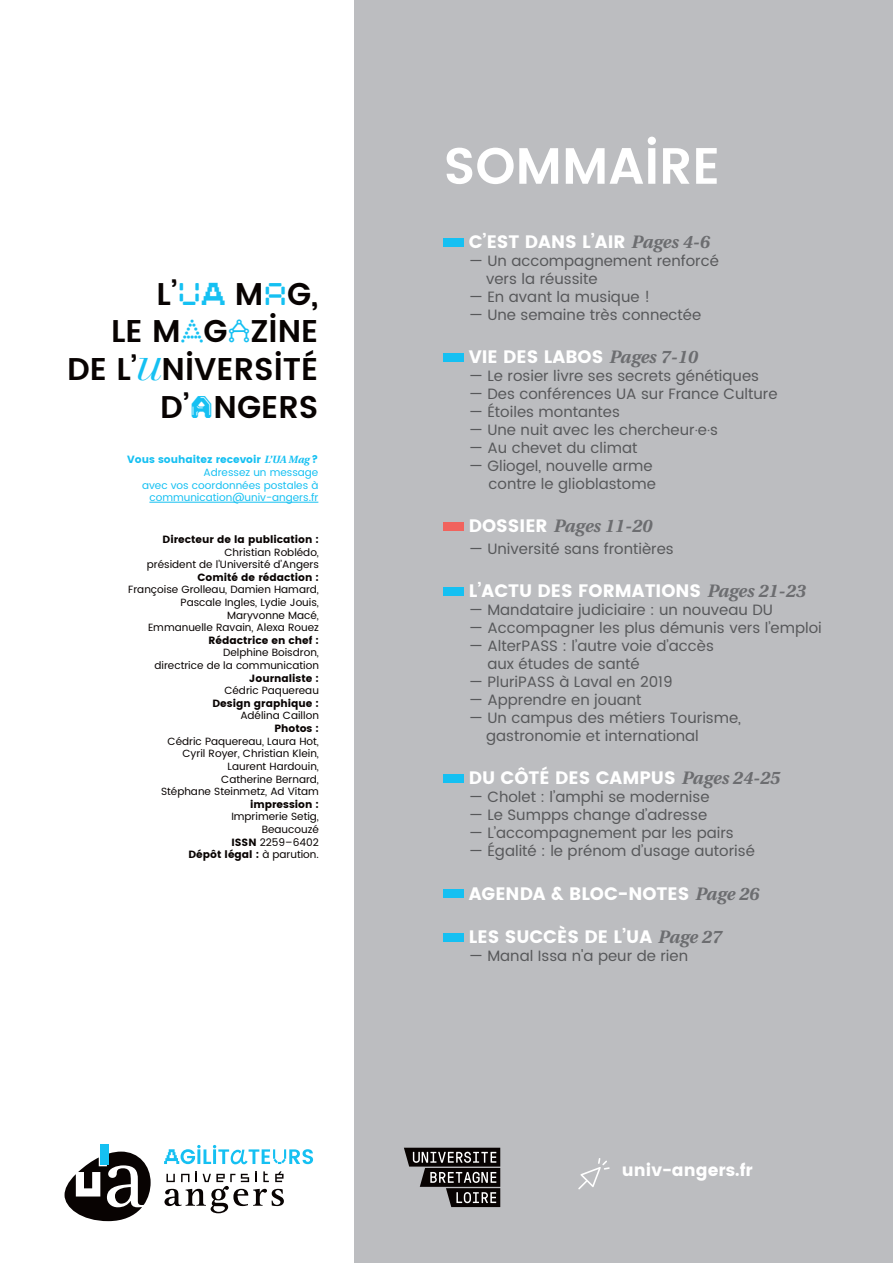
<style>
.page{position:relative;width:893px;height:1263px;background:#fff}
.page>*{position:absolute;margin:0;border:0;box-sizing:border-box;transform-origin:0 0}
.t1{font:600 51px "UA Poppins Titre";color:#fff}
.t2{font:600 31.35px/37.7px "UA Poppins Titre";color:#080302;text-align:right}
.t3{font:700 18px "UA Poppins Texte";color:#fff}
.t4{font:italic 700 18px "UA Poppins Texte";color:#6c6d70}
.t5{font:700 17.1px "UA Poppins Texte";color:#fff}
.t6{font:15px/18px "UA Poppins Texte";color:#57585a}
.t7{font:10.5px/12.6px "UA Poppins Texte";color:#080302;text-align:right}
.t8{font:700 10.5px "UA Poppins Texte";color:#080302}
.t9{font:10.5px/12.6px "UA Poppins Texte";color:#15c0f2;text-align:right}
.s1{color:#15c0f2}
.s2{font-weight:700}
.s3{font-weight:700;font-style:italic}
.s4{font-style:italic;color:#6c6d70}
.s5{font-style:normal;color:#fff}
</style>
<div class="page">
<div style="left:354px;top:0;width:539px;height:1263px;background:#bcbdc0"></div>
<div style="left:444px;top:238px;width:20px;height:8px;background:#15c0f2"></div>
<div style="left:444px;top:353px;width:20px;height:8px;background:#15c0f2"></div>
<div style="left:444px;top:522px;width:20px;height:8px;background:#f1635d"></div>
<div style="left:444px;top:587px;width:20px;height:8px;background:#15c0f2"></div>
<div style="left:444px;top:774px;width:20px;height:8px;background:#15c0f2"></div>
<div style="left:444px;top:890px;width:20px;height:8px;background:#15c0f2"></div>
<div style="left:444px;top:933px;width:20px;height:8px;background:#15c0f2"></div>
<svg style="left:404px;top:1148px;width:96px;height:59px"></svg>
<hr style="left:149px;top:502px;width:169px;height:1px;background:#15c0f2">
<svg style="left:578px;top:1158px;width:32px;height:31px"></svg>
<svg style="left:164px;top:1171px;width:120px;height:42px"></svg>
<svg style="left:164px;top:1145px;width:149px;height:19px"></svg>
<svg style="left:65px;top:1151px;width:86px;height:70px"></svg>
<div style="left:101px;top:1144px;width:8px;height:20px;background:#15c0f2"></div>
<h2 class="t2" style="left:67px;top:274px;width:253px">L’<span class="s1">UA</span> M<span class="s1">A</span>G,<br>LE M<span class="s1">A</span>G<span class="s1">A</span>ZINE<br>DE L’<span class="s1">U</span>NIVERSITÉ<br>D’<span class="s1">A</span>NGERS</h2>
<p class="t9" style="left:127px;top:454px;width:193px"><span class="s2">Vous souhaitez recevoir</span> <span class="s3">L’UA Mag</span> <span class="s2">?<br></span>Adressez un message<br>avec vos coordonnées postales à communication@univ-angers.fr</p>
<p class="t8" style="left:163px;top:533px;width:158px">Directeur de la publication :</p>
<p class="t7" style="left:147px;top:546px;width:173px">Christian Roblédo,<br>président de l’Université d’Angers</p>
<p class="t8" style="left:198px;top:571px;width:123px">Comité de rédaction :</p>
<p class="t7" style="left:128px;top:584px;width:192px">Françoise Grolleau, Damien Hamard,<br>Pascale Ingles, Lydie Jouis,<br>Maryvonne Macé,<br>Emmanuelle Ravain, Alexa Rouez</p>
<p class="t8" style="left:209px;top:634px;width:112px">Rédactrice en chef :</p>
<p class="t7" style="left:155px;top:647px;width:166px">Delphine Boisdron,<br>directrice de la communication</p>
<p class="t8" style="left:249px;top:672px;width:71px">Journaliste :</p>
<p class="t7" style="left:224px;top:685px;width:96px">Cédric Paquereau</p>
<p class="t8" style="left:212px;top:697px;width:108px">Design graphique :</p>
<p class="t7" style="left:240px;top:710px;width:80px">Adélina Caillon</p>
<p class="t8" style="left:274px;top:722px;width:46px">Photos :</p>
<p class="t7" style="left:161px;top:735px;width:159px">Cédric Paquereau, Laura Hot,<br>Cyril Royer, Christian Klein,<br>Laurent Hardouin,<br>Catherine Bernard,<br>Stéphane Steinmetz, Ad Vitam</p>
<p class="t8" style="left:250px;top:798px;width:70px">impression :</p>
<p class="t7" style="left:189px;top:811px;width:132px">Imprimerie Setig,<br>Beaucouzé<br><span class="s2">ISSN</span> 2259–6402<br><span class="s2">Dépôt légal :</span> à parution.</p>
<h1 class="t1" style="left:444px;top:130px;width:278px">SOMMAIRE</h1>
<p class="t3" style="left:469px;top:231px;width:242px">C’EST DANS L’AIR <span class="s4">Pages 4-6</span></p>
<p class="t6" style="left:486px;top:252px;width:234px;text-indent:-17px">— Un accompagnement renforcé vers la réussite</p>
<p class="t6" style="left:469px;top:288px;width:183px">— En avant la musique !</p>
<p class="t6" style="left:469px;top:306px;width:234px">— Une semaine très connectée</p>
<p class="t3" style="left:469px;top:346px;width:230px">VIE DES LABOS <span class="s4">Pages 7-10</span></p>
<p class="t6" style="left:469px;top:367px;width:292px">— Le rosier livre ses secrets génétiques</p>
<p class="t6" style="left:469px;top:385px;width:310px">— Des conférences UA sur France Culture</p>
<p class="t6" style="left:469px;top:403px;width:152px">— Étoiles montantes</p>
<p class="t6" style="left:469px;top:421px;width:251px">— Une nuit avec les chercheur·e·s</p>
<p class="t6" style="left:469px;top:439px;width:170px">— Au chevet du climat</p>
<p class="t6" style="left:469px;top:457px;width:188px;text-align:right">— Gliogel, nouvelle arme contre le glioblastome</p>
<p class="t4" style="left:469px;top:512px;width:184px"><span class="s5">DOSSIER</span> Pages 11-20</p>
<p class="t6" style="left:469px;top:540px;width:206px">— Université sans frontières</p>
<p class="t3" style="left:469px;top:580px;width:338px">L’ACTU DES FORMATIONS <span class="s4">Pages 21-23</span></p>
<p class="t6" style="left:469px;top:601px;width:305px">— Mandataire judiciaire : un nouveau DU</p>
<p class="t6" style="left:469px;top:619px;width:354px">— Accompagner les plus démunis vers l’emploi</p>
<p class="t6" style="left:487px;top:637px;width:228px;text-indent:-18px">— AlterPASS : l’autre voie d’accès aux études de santé</p>
<p class="t6" style="left:469px;top:673px;width:205px">— PluriPASS à Laval en 2019</p>
<p class="t6" style="left:469px;top:691px;width:174px">— Apprendre en jouant</p>
<p class="t6" style="left:486px;top:709px;width:256px;text-indent:-17px">— Un campus des métiers Tourisme, gastronomie et international</p>
<p class="t3" style="left:469px;top:767px;width:312px">DU CÔTÉ DES CAMPUS <span class="s4">Pages 24-25</span></p>
<p class="t6" style="left:469px;top:788px;width:242px">— Cholet : l’amphi se modernise</p>
<p class="t6" style="left:469px;top:806px;width:240px">— Le Sumpps change d’adresse</p>
<p class="t6" style="left:469px;top:824px;width:266px">— L’accompagnement par les pairs</p>
<p class="t6" style="left:469px;top:842px;width:287px">— Égalité : le prénom d’usage autorisé</p>
<p class="t3" style="left:469px;top:883px;width:291px">AGENDA &amp; BLOC-NOTES <span class="s4">Page 26</span></p>
<p class="t3" style="left:469px;top:926px;width:254px">LES SUCCÈS DE L’UA <span class="s4">Page 27</span></p>
<p class="t6" style="left:469px;top:947px;width:221px">— Manal Issa n'a peur de rien</p>
<p class="t5" style="left:622px;top:1160px;width:132px">univ-angers.fr</p>
</div>
